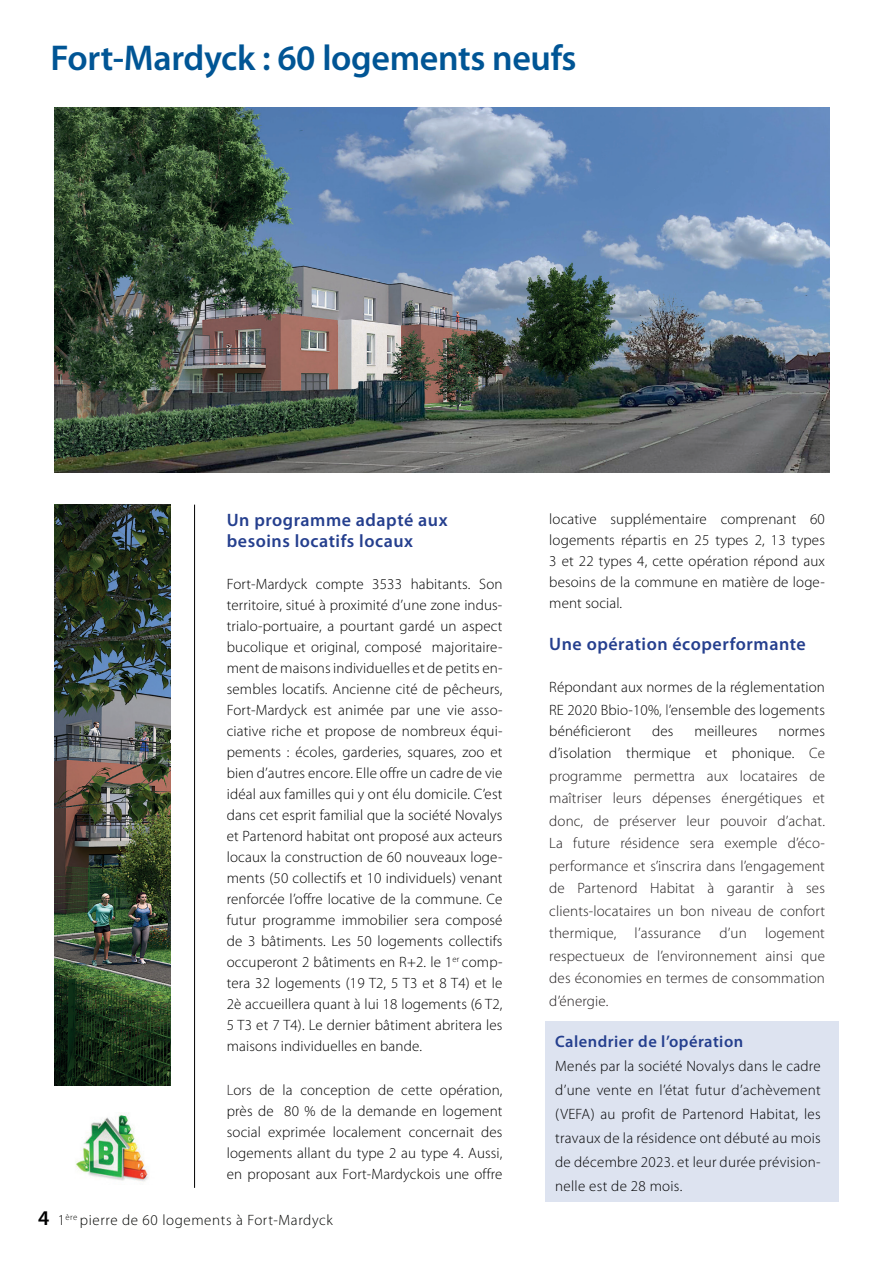
<style>
.page{position:relative;width:893px;height:1263px;background:#fff}
.page>*{position:absolute;margin:0;border:0;box-sizing:border-box;transform-origin:0 0}
.t1{font:600 36px "Myriad Pro";letter-spacing:-.01em;color:#005595}
.t2{font:600 18px/21px "Myriad Pro";letter-spacing:.03em;color:#253f8e}
.t3{font:600 16.5px "Myriad Pro";letter-spacing:.03em;color:#253f8e}
.t4{font:300 15px/21px "Myriad Pro";letter-spacing:.01em;color:#000001;text-align:justify}
.t5{font:300 15px/22.5px "Myriad Pro";letter-spacing:.01em;color:#231f20;text-align:justify}
.t6{font:300 15px "Myriad Pro";letter-spacing:.04em;color:#040503}
.s1{color:#231f20}
.s2{font-weight:600;font-size:21px;color:#000001}
.s3{color:#000001}
</style>
<div class="page">
<img style="left:54px;top:107px;width:775px;height:365px">
<img style="left:54px;top:505px;width:116px;height:581px">
<img style="left:76px;top:1113px;width:73px;height:69px">
<hr style="left:194px;top:505px;width:1px;height:683px;background:#000001">
<div style="left:545px;top:1021px;width:294px;height:180px;background:#dde3f0"></div>
<h1 class="t1" style="left:51px;top:35px;width:527px">Fort-Mardyck : 60 logements neufs</h1>
<p class="t2" style="left:227px;top:509px;width:222px">Un programme adapté aux besoins locatifs locaux</p>
<p class="t4" style="left:227px;top:574px;width:277px">Fort-Mardyck compte 3533 habitants. Son territoire, situé à proximité d’une zone indus&shy;trialo-portuaire, a pourtant gardé un aspect bucolique et original, composé majoritaire&shy;ment de maisons individuelles et de petits en&shy;sembles locatifs. Ancienne cité de pêcheurs, Fort-Mardyck est animée par une vie asso&shy;ciative riche et propose de nombreux équi&shy;pements : écoles, garderies, squares, zoo et bien d’autres encore. Elle offre un cadre de vie idéal aux familles qui y ont élu domicile. C’est dans cet esprit familial que la société Novalys et Partenord habitat ont proposé aux acteurs locaux la construction de 60 nouveaux loge&shy;ments (50 collectifs et 10 individuels) venant renforcée l’offre locative de la commune. Ce futur programme immobilier sera composé de 3 bâtiments. Les 50 logements collectifs occuperont 2 bâtiments en R+2. le 1<sup>er</sup> comp&shy;tera 32 logements (19 T2, 5 T3 et 8 T4) et le 2è accueillera quant à lui 18 logements (6 T2, 5 T3 et 7 T4). Le dernier bâtiment abritera les maisons individuelles en bande.</p>
<p class="t4" style="left:227px;top:1079px;width:277px"><span class="s1">L</span>ors de la conception de cette opération, près de 80 % de la demande en logement social exprimée localement concernait des logements allant du type 2 au type 4. Aussi, en proposant aux Fort-Mardyckois une offre</p>
<p class="t6" style="left:38px;top:1211px;width:296px"><span class="s2">4</span> 1<sup>ère</sup> pierre de 60 logements à Fort-Mardyck</p>
<p class="t4" style="left:549px;top:508px;width:277px">locative supplémentaire comprenant 60 logements répartis en 25 types 2, 13 types 3 et 22 types 4, cette opération répond aux besoins de la commune en matière de loge&shy;ment social.</p>
<p class="t2" style="left:549px;top:633px;width:258px">Une opération écoperformante</p>
<p class="t4" style="left:549px;top:676px;width:277px;line-height:22.5px">Répondant aux normes de la réglementation<br>RE 2020 Bbio-10%<span class="s1">, l</span>’ensemble des logements</p>
<p class="t4" style="left:549px;top:720px;width:83px">bénéficieront</p>
<p class="t4" style="left:652px;top:720px;width:23px">des</p>
<p class="t4" style="left:695px;top:720px;width:64px">meilleures</p>
<p class="t5" style="left:549px;top:719px;width:277px;text-indent:229px"><span class="s3">normes d’isolation thermique et phonique.</span> Ce programme permettra aux locataires de maîtriser leurs dépenses énergétiques et donc, de préserver leur pouvoir d’achat.<br>La future résidence sera exemple d’éco&shy;performance et s’inscrira dans l’engagement de Partenord Habitat à garantir à ses clients-locataires un bon niveau de confort thermique, l’assurance d’un logement respectueux de l’environnement ainsi que des économies en termes de consommation d’énergie.</p>
<p class="t3" style="left:555px;top:1030px;width:190px">Calendrier de l’opération</p>
<p class="t4" style="left:555px;top:1053px;width:267px;line-height:24px">Menés par la société Novalys dans le cadre d’une vente en l’état futur d’achèvement (VEFA) au profit de Partenord Habitat, les travaux de la résidence ont débuté au mois de décembre 2023. et leur durée prévision&shy;nelle est de 28 mois.</p>
</div>
